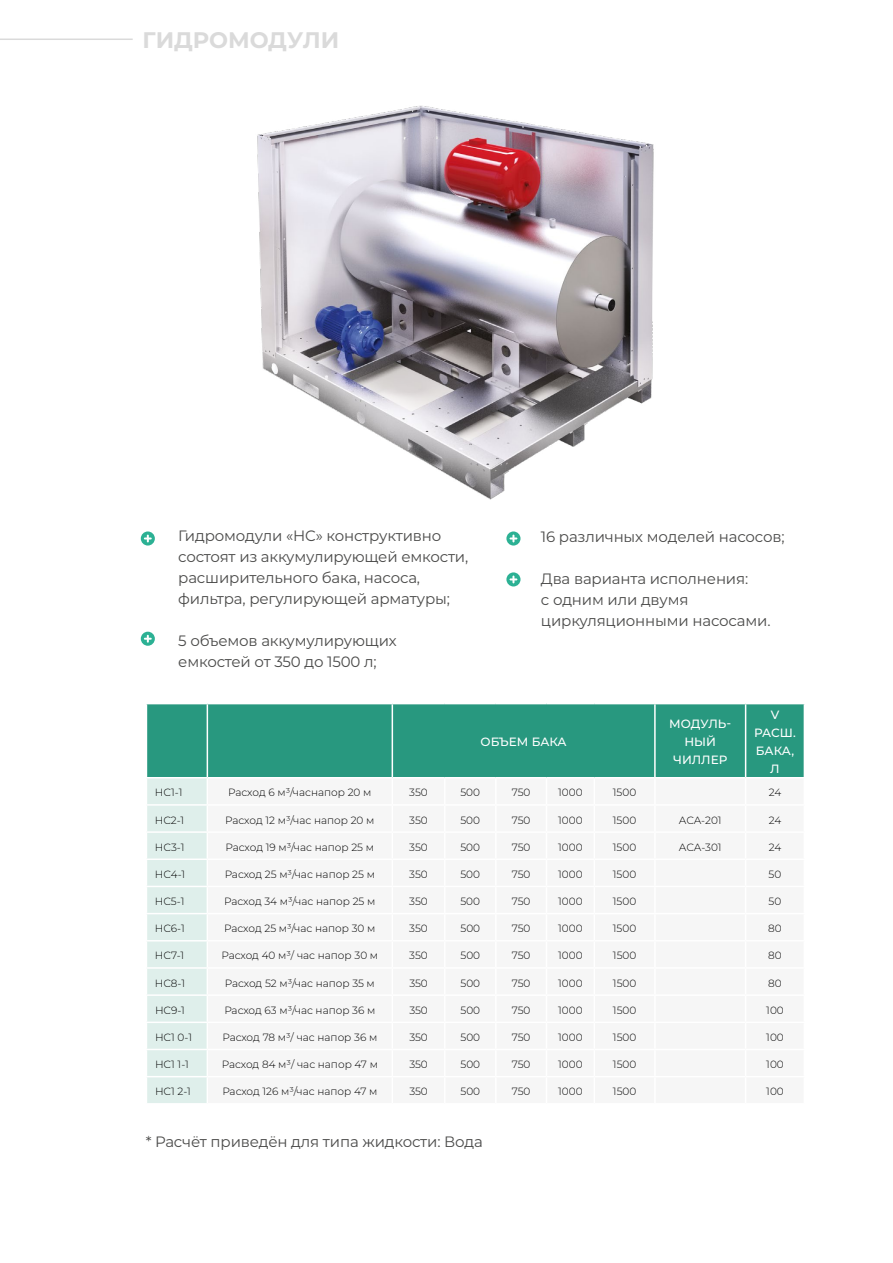
<style>
.page{position:relative;width:893px;height:1263px;background:#fff}
.page>*{position:absolute;margin:0;border:0;box-sizing:border-box;transform-origin:0 0}
.t1{font:700 22.5px "Montserrat";color:#dadada}
.t2{font:15px/21px "Montserrat";letter-spacing:-.01em;color:#4a4a49}
.t3{font:500 12px/18px "Montserrat";color:#fff;text-align:center}
.t4{font:300 10.5px "Montserrat";color:#000}
</style>
<div class="page">
<div style="left:147px;top:704px;width:657px;height:73px;background:#28987f"></div>
<hr style="left:207px;top:704px;width:1px;height:73px;background:#fff">
<hr style="left:392px;top:704px;width:1px;height:73px;background:#fff">
<hr style="left:654px;top:704px;width:2px;height:73px;background:#fff">
<hr style="left:745px;top:704px;width:1px;height:73px;background:#fff">
<div style="left:147px;top:778px;width:60px;height:325px;background:#dfefeb"></div>
<hr style="left:0;top:39px;width:133px;height:1px;background:#dadada">
<img style="left:257px;top:105px;width:397px;height:395px">
<svg style="left:141px;top:531px;width:14px;height:14px"></svg>
<svg style="left:506px;top:531px;width:14px;height:14px"></svg>
<svg style="left:141px;top:632px;width:14px;height:14px"></svg>
<svg style="left:506px;top:572px;width:14px;height:14px"></svg>
<h1 class="t1" style="left:143px;top:24px;width:198px">ГИДРОМОДУЛИ</h1>
<h2 class="t2" style="left:178px;top:525px;width:292px">Гидромодули «HC» конструктивно состоят из аккумулирующей емкости, расширительного бака, насоса, фильтра, регулирующей арматуры;</h2>
<h2 class="t2" style="left:178px;top:630px;width:220px">5 объемов аккумулирующих емкостей от 350 до 1500 л;</h2>
<h2 class="t2" style="left:541px;top:525px;width:245px">16 различных моделей насосов;</h2>
<h2 class="t2" style="left:541px;top:567px;width:231px">Два варианта исполнения:<br>с одним или двумя циркуляционными насосами.</h2>
<p class="t3" style="left:480px;top:733px;width:88px">ОБЪЕМ БАКА</p>
<p class="t3" style="left:669px;top:715px;width:64px">МОДУЛЬ-<br>НЫЙ<br>ЧИЛЛЕР</p>
<p class="t3" style="left:754px;top:706px;width:43px">V<br>РАСШ.<br>БАКА,<br>Л</p>
<p class="t4" style="left:155px;top:785px;width:29px">НС1-1</p>
<p class="t4" style="left:228px;top:785px;width:145px">Расход 6 м³/часнапор 20 м</p>
<p class="t4" style="left:409px;top:785px;width:20px">350</p>
<p class="t4" style="left:460px;top:785px;width:21px">500</p>
<p class="t4" style="left:512px;top:785px;width:20px">750</p>
<p class="t4" style="left:558px;top:785px;width:26px">1000</p>
<p class="t4" style="left:613px;top:785px;width:25px">1500</p>
<p class="t4" style="left:769px;top:785px;width:14px">24</p>
<p class="t4" style="left:155px;top:813px;width:31px">НС2-1</p>
<p class="t4" style="left:225px;top:813px;width:151px">Расход 12 м³/час напор 20 м</p>
<p class="t4" style="left:409px;top:813px;width:20px">350</p>
<p class="t4" style="left:460px;top:813px;width:21px">500</p>
<p class="t4" style="left:512px;top:813px;width:20px">750</p>
<p class="t4" style="left:558px;top:813px;width:26px">1000</p>
<p class="t4" style="left:613px;top:813px;width:25px">1500</p>
<p class="t4" style="left:679px;top:813px;width:44px">АСА-201</p>
<p class="t4" style="left:769px;top:813px;width:14px">24</p>
<p class="t4" style="left:155px;top:840px;width:31px">НС3-1</p>
<p class="t4" style="left:226px;top:840px;width:150px">Расход 19 м³/час напор 25 м</p>
<p class="t4" style="left:409px;top:840px;width:20px">350</p>
<p class="t4" style="left:460px;top:840px;width:21px">500</p>
<p class="t4" style="left:512px;top:840px;width:20px">750</p>
<p class="t4" style="left:558px;top:840px;width:26px">1000</p>
<p class="t4" style="left:613px;top:840px;width:25px">1500</p>
<p class="t4" style="left:679px;top:840px;width:44px">АСА-301</p>
<p class="t4" style="left:769px;top:840px;width:14px">24</p>
<p class="t4" style="left:155px;top:867px;width:32px">НС4-1</p>
<p class="t4" style="left:225px;top:867px;width:152px">Расход 25 м³/час напор 25 м</p>
<p class="t4" style="left:409px;top:867px;width:20px">350</p>
<p class="t4" style="left:460px;top:867px;width:21px">500</p>
<p class="t4" style="left:512px;top:867px;width:20px">750</p>
<p class="t4" style="left:558px;top:867px;width:26px">1000</p>
<p class="t4" style="left:613px;top:867px;width:25px">1500</p>
<p class="t4" style="left:769px;top:867px;width:14px">50</p>
<p class="t4" style="left:155px;top:894px;width:31px">НС5-1</p>
<p class="t4" style="left:224px;top:894px;width:153px">Расход 34 м³/час напор 25 м</p>
<p class="t4" style="left:409px;top:894px;width:20px">350</p>
<p class="t4" style="left:460px;top:894px;width:21px">500</p>
<p class="t4" style="left:512px;top:894px;width:20px">750</p>
<p class="t4" style="left:558px;top:894px;width:26px">1000</p>
<p class="t4" style="left:613px;top:894px;width:25px">1500</p>
<p class="t4" style="left:769px;top:894px;width:14px">50</p>
<p class="t4" style="left:155px;top:921px;width:31px">НС6-1</p>
<p class="t4" style="left:224px;top:921px;width:153px">Расход 25 м³/час напор 30 м</p>
<p class="t4" style="left:409px;top:921px;width:20px">350</p>
<p class="t4" style="left:460px;top:921px;width:21px">500</p>
<p class="t4" style="left:512px;top:921px;width:20px">750</p>
<p class="t4" style="left:558px;top:921px;width:26px">1000</p>
<p class="t4" style="left:613px;top:921px;width:25px">1500</p>
<p class="t4" style="left:768px;top:921px;width:15px">80</p>
<p class="t4" style="left:155px;top:948px;width:31px">НС7-1</p>
<p class="t4" style="left:222px;top:948px;width:158px">Расход 40 м³/ час напор 30 м</p>
<p class="t4" style="left:409px;top:948px;width:20px">350</p>
<p class="t4" style="left:460px;top:948px;width:21px">500</p>
<p class="t4" style="left:512px;top:948px;width:20px">750</p>
<p class="t4" style="left:558px;top:948px;width:26px">1000</p>
<p class="t4" style="left:613px;top:948px;width:25px">1500</p>
<p class="t4" style="left:768px;top:948px;width:15px">80</p>
<p class="t4" style="left:155px;top:976px;width:32px">НС8-1</p>
<p class="t4" style="left:225px;top:976px;width:151px">Расход 52 м³/час напор 35 м</p>
<p class="t4" style="left:409px;top:976px;width:20px">350</p>
<p class="t4" style="left:460px;top:976px;width:21px">500</p>
<p class="t4" style="left:512px;top:976px;width:20px">750</p>
<p class="t4" style="left:558px;top:976px;width:26px">1000</p>
<p class="t4" style="left:613px;top:976px;width:25px">1500</p>
<p class="t4" style="left:768px;top:976px;width:15px">80</p>
<p class="t4" style="left:155px;top:1003px;width:31px">НС9-1</p>
<p class="t4" style="left:224px;top:1003px;width:153px">Расход 63 м³/час напор 36 м</p>
<p class="t4" style="left:409px;top:1003px;width:20px">350</p>
<p class="t4" style="left:460px;top:1003px;width:21px">500</p>
<p class="t4" style="left:512px;top:1003px;width:20px">750</p>
<p class="t4" style="left:558px;top:1003px;width:26px">1000</p>
<p class="t4" style="left:613px;top:1003px;width:25px">1500</p>
<p class="t4" style="left:766px;top:1003px;width:19px">100</p>
<p class="t4" style="left:155px;top:1030px;width:39px">НС1 0-1</p>
<p class="t4" style="left:222px;top:1030px;width:156px">Расход 78 м³/ час напор 36 м</p>
<p class="t4" style="left:409px;top:1030px;width:20px">350</p>
<p class="t4" style="left:460px;top:1030px;width:21px">500</p>
<p class="t4" style="left:512px;top:1030px;width:20px">750</p>
<p class="t4" style="left:558px;top:1030px;width:26px">1000</p>
<p class="t4" style="left:613px;top:1030px;width:25px">1500</p>
<p class="t4" style="left:766px;top:1030px;width:19px">100</p>
<p class="t4" style="left:155px;top:1057px;width:35px">НС1 1-1</p>
<p class="t4" style="left:222px;top:1057px;width:158px">Расход 84 м³/ час напор 47 м</p>
<p class="t4" style="left:409px;top:1057px;width:20px">350</p>
<p class="t4" style="left:460px;top:1057px;width:21px">500</p>
<p class="t4" style="left:512px;top:1057px;width:20px">750</p>
<p class="t4" style="left:558px;top:1057px;width:26px">1000</p>
<p class="t4" style="left:613px;top:1057px;width:25px">1500</p>
<p class="t4" style="left:766px;top:1057px;width:19px">100</p>
<p class="t4" style="left:155px;top:1084px;width:37px">НС1 2-1</p>
<p class="t4" style="left:222px;top:1084px;width:156px">Расход 126 м³/час напор 47 м</p>
<p class="t4" style="left:409px;top:1084px;width:20px">350</p>
<p class="t4" style="left:460px;top:1084px;width:21px">500</p>
<p class="t4" style="left:512px;top:1084px;width:20px">750</p>
<p class="t4" style="left:558px;top:1084px;width:26px">1000</p>
<p class="t4" style="left:613px;top:1084px;width:25px">1500</p>
<p class="t4" style="left:766px;top:1084px;width:19px">100</p>
<h2 class="t2" style="left:146px;top:1131px;width:339px">* Расчёт приведён для типа жидкости: Вода</h2>
</div>
